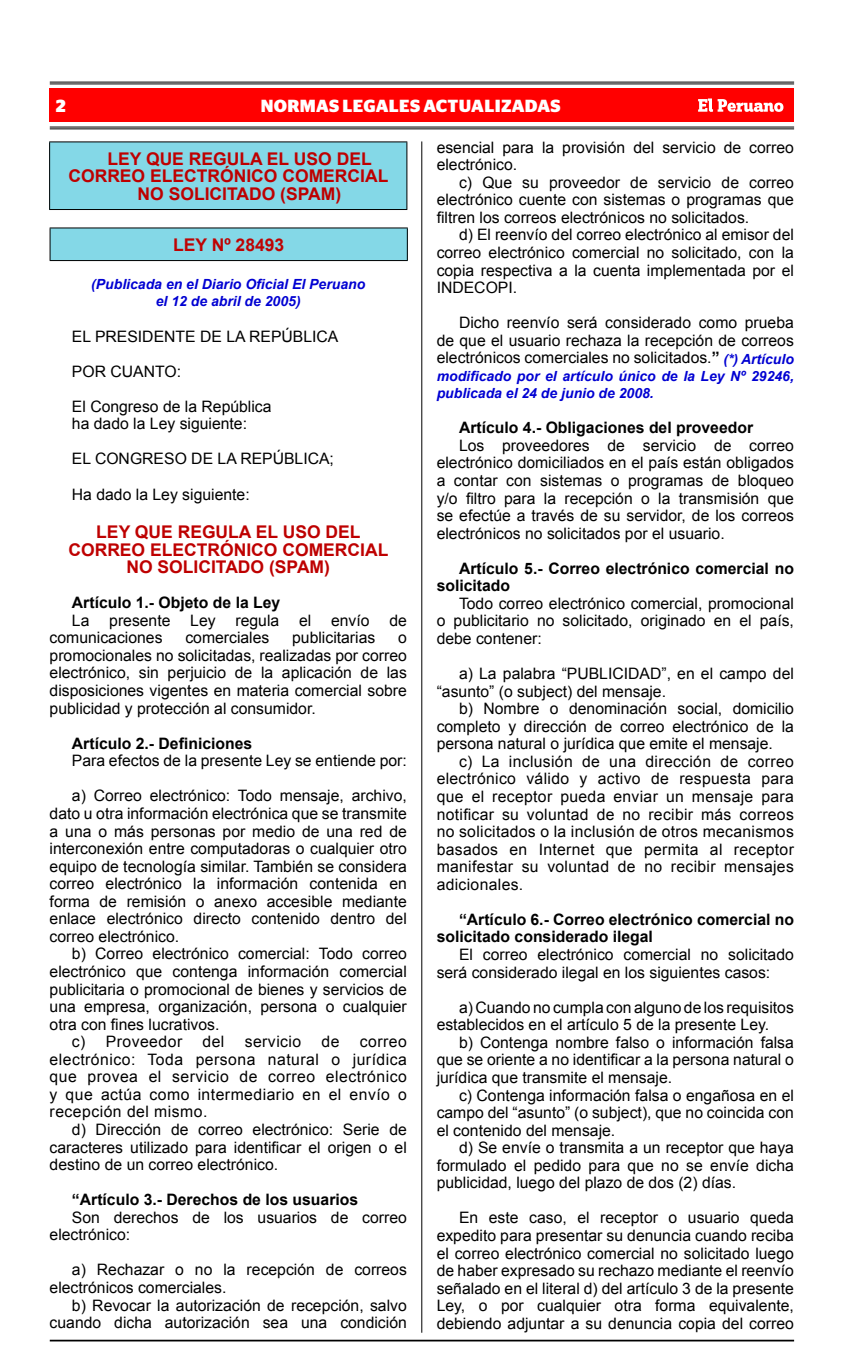
<style>
.page{position:relative;width:856px;height:1365px;background:#fff}
.page>*{position:absolute;margin:0;border:0;box-sizing:border-box;transform-origin:0 0}
.t1{font:700 17.5px "Arial";color:#be0000}
.t2{font:700 17.5px "Stag Sans";letter-spacing:.02em;color:#fff}
.t3{font:700 17.5px "Arial";color:#bf0303}
.t4{font:15.75px/17.5px "Arial";color:#000;text-align:justify}
.t5{font:700 15.75px/17.5px "Arial";color:#000}
.t6{font:15.75px "Arial";letter-spacing:.03em;color:#000}
.t7{font:italic 700 14px/17.5px "Arial";color:#0000d2;text-align:center}
.s1{font-weight:700}
.s2{font-weight:700;font-style:italic;font-size:14px;color:#0000d2}
</style>
<div class="page">
<hr style="left:50px;top:1339px;width:744px;height:2px;background:#000">
<div style="left:50px;top:88px;width:744px;height:34px;background:#f00"></div>
<hr style="left:50px;top:82px;width:744px;height:1px;background:#000">
<hr style="left:50px;top:84px;width:744px;height:1px;background:#000">
<hr style="left:50px;top:127px;width:744px;height:1px;background:#000">
<hr style="left:50px;top:128px;width:744px;height:1px;background:#000">
<svg style="left:698px;top:98px;width:85px;height:14px"></svg>
<hr style="left:421px;top:141px;width:1px;height:1191px;background:#000">
<div style="left:50px;top:142px;width:357px;height:67px;background:#84d8e7"></div>
<hr style="left:49px;top:141px;width:358px;height:1px;background:#000">
<hr style="left:49px;top:142px;width:1px;height:67px;background:#000">
<hr style="left:406px;top:142px;width:1px;height:67px;background:#000">
<hr style="left:49px;top:209px;width:358px;height:1px;background:#000">
<div style="left:50px;top:228px;width:357px;height:32px;background:#84d8e7"></div>
<hr style="left:50px;top:227px;width:358px;height:1px;background:#000">
<hr style="left:50px;top:228px;width:1px;height:32px;background:#000">
<hr style="left:407px;top:228px;width:1px;height:32px;background:#000">
<hr style="left:50px;top:260px;width:358px;height:1px;background:#000">
<p class="t2" style="left:56px;top:96px;width:11px">2</p>
<p class="t2" style="left:261px;top:96px;width:289px">NORMAS LEGALES ACTUALIZADAS</p>
<p class="t1" style="left:107px;top:147px;width:260px">Ley que regula el uso del</p>
<p class="t1" style="left:68px;top:164px;width:316px">correo electrónico comercial</p>
<p class="t1" style="left:138px;top:182px;width:205px">no solicitado (SPAM)</p>
<p class="t3" style="left:173px;top:233px;width:113px">LEY Nº 28493</p>
<p class="t7" style="left:91px;top:276px;width:275px">(Publicada en el Diario Oficial El Peruano el 12 de abril de 2005)</p>
<p class="t4" style="left:72px;top:327px;width:268px">EL PRESIDENTE DE LA REPÚBLICA</p>
<p class="t4" style="left:72px;top:362px;width:111px">POR CUANTO:</p>
<p class="t4" style="left:72px;top:397px;width:201px">El Congreso de la República ha dado la Ley siguiente:</p>
<p class="t4" style="left:72px;top:450px;width:263px">EL CONGRESO DE LA REPÚBLICA;</p>
<p class="t4" style="left:72px;top:485px;width:179px">Ha dado la Ley siguiente:</p>
<p class="t1" style="left:96px;top:520px;width:52px">LEY QUE</p>
<p class="t1" style="left:178px;top:520px;width:13px">REGU</p>
<p class="t1" style="left:228px;top:520px;width:68px">LA EL USO</p>
<p class="t1" style="left:325px;top:520px;width:36px">DE L</p>
<p class="t1" style="left:68px;top:537px;width:14px">CORREO</p>
<p class="t1" style="left:150px;top:537px;width:35px">ELECTRÓNICO</p>
<p class="t1" style="left:282px;top:537px;width:13px">COMERCIA</p>
<p class="t1" style="left:378px;top:537px;width:12px">L</p>
<p class="t1" style="left:126px;top:555px;width:78px">NO SOLICITADO</p>
<p class="t1" style="left:269px;top:555px;width:62px">(SPAM)</p>
<p class="t5" style="left:72px;top:594px;width:210px">Artículo 1.- Objeto de la Ley</p>
<p class="t4" style="left:72px;top:611px;width:19px">La</p>
<p class="t4" style="left:109px;top:611px;width:63px">presente</p>
<p class="t4" style="left:190px;top:611px;width:27px">Ley</p>
<p class="t4" style="left:235px;top:611px;width:45px">regula</p>
<p class="t4" style="left:299px;top:611px;width:14px">el</p>
<p class="t4" style="left:331px;top:611px;width:40px">envío</p>
<p class="t4" style="left:389px;top:611px;width:19px">de</p>
<p class="t4" style="left:50px;top:629px;width:114px">comunicaciones</p>
<p class="t4" style="left:185px;top:629px;width:86px">comerciales</p>
<p class="t4" style="left:292px;top:629px;width:85px">publicitarias</p>
<p class="t4" style="left:437px;top:139px;width:359px">esencial para la provisión del servicio de correo electrónico.</p>
<p class="t4" style="left:437px;top:174px;width:359px;text-indent:22px">c) Que su proveedor de servicio de correo electrónico cuente con sistemas o programas que filtren los correos electrónicos no solicitados.</p>
<p class="t4" style="left:437px;top:226px;width:359px;text-indent:22px">d) El reenvío del correo electrónico al emisor del correo electrónico comercial no solicitado, con la copia respectiva a la cuenta implementada por el INDECOPI.</p>
<p class="t4" style="left:437px;top:314px;width:359px;text-indent:22px">Dicho reenvío será considerado como prueba de que el usuario rechaza la recepción de correos electrónicos comerciales no solicitados.<span class="s1">”</span> <span class="s2">(*) Artículo</span></p>
<p class="t7" style="left:437px;top:368px;width:359px;text-align:left">modificado por el artículo único de la Ley Nº 29246, publicada el 24 de junio de 2008.</p>
<p class="t5" style="left:459px;top:419px;width:296px">Artículo 4.- Obligaciones del proveedor</p>
<p class="t4" style="left:437px;top:436px;width:359px;text-indent:22px">Los proveedores de servicio de correo electrónico domiciliados en el país están obligados a contar con sistemas o programas de bloqueo y/o filtro para la recepción o la transmisión que se efectúe a través de su servidor, de los correos electrónicos no solicitados por el usuario.</p>
<p class="t5" style="left:437px;top:560px;width:359px;text-indent:22px">Artículo 5.- Correo electrónico comercial no solicitado</p>
<p class="t4" style="left:437px;top:594px;width:359px;text-indent:22px">Todo correo electrónico comercial, promocional o publicitario no solicitado, originado en el país, debe contener:</p>
<p class="t4" style="left:437px;top:665px;width:359px;text-indent:22px">a) La palabra “PUBLICIDAD”, en el campo del “asunto” (o subject) del mensaje.</p>
<p class="t4" style="left:437px;top:700px;width:359px;text-indent:22px">b) Nombre o denominación social, domicilio completo y dirección de correo electrónico de la persona natural o jurídica que emite el mensaje.</p>
<p class="t4" style="left:437px;top:752px;width:359px;text-indent:22px">c) La inclusión de una dirección de correo electrónico válido y activo de respuesta para que el receptor pueda enviar un mensaje para notificar su voluntad de no recibir más correos no solicitados o la inclusión de otros mecanismos basados en Internet que permita al receptor manifestar su voluntad de no recibir mensajes adicionales.</p>
<p class="t5" style="left:437px;top:911px;width:359px;text-indent:22px">“Artículo 6.- Correo electrónico comercial no solicitado considerado ilegal</p>
<p class="t4" style="left:437px;top:945px;width:359px;text-indent:22px">El correo electrónico comercial no solicitado será considerado ilegal en los siguientes casos:</p>
<p class="t4" style="left:437px;top:998px;width:359px;text-indent:22px">a) Cuando no cumpla con alguno de los requisitos establecidos en el artículo 5 de la presente Ley.</p>
<p class="t4" style="left:437px;top:1033px;width:359px;text-indent:22px">b) Contenga nombre falso o información falsa que se oriente a no identificar a la persona natural o jurídica que transmite el mensaje.</p>
<p class="t4" style="left:437px;top:1086px;width:359px;text-indent:22px">c) Contenga información falsa o engañosa en el campo del “asunto” (o subject), que no coincida con el contenido del mensaje.</p>
<p class="t4" style="left:437px;top:1138px;width:359px;text-indent:22px">d) Se envíe o transmita a un receptor que haya formulado el pedido para que no se envíe dicha publicidad, luego del plazo de dos (2) días.</p>
<p class="t4" style="left:437px;top:1209px;width:359px;text-indent:22px">En este caso, el receptor o usuario queda expedito para presentar su denuncia cuando reciba el correo electrónico comercial no solicitado luego de haber expresado su rechazo mediante el reenvío señalado en el literal d) del artículo 3 de la presente Ley, o por cualquier otra forma equivalente, debiendo adjuntar a su denuncia copia del correo</p>
<p class="t4" style="left:50px;top:629px;width:359px;text-indent:348px">o promocionales no solicitadas, realizadas por correo electrónico, sin perjuicio de la aplicación de las disposiciones vigentes en materia comercial sobre publicidad y protección al consumidor.</p>
<p class="t5" style="left:72px;top:734px;width:182px">Artículo 2.- Definiciones</p>
<p class="t4" style="left:72px;top:752px;width:336px">Para efectos de la presente Ley se entiende por:</p>
<p class="t4" style="left:50px;top:787px;width:359px;text-indent:22px">a) Correo electrónico: Todo mensaje, archivo, dato u otra información electrónica que se transmite a una o más personas por medio de una red de interconexión entre computadoras o cualquier otro equipo de tecnología similar. También se considera correo electrónico la información contenida en forma de remisión o anexo accesible mediante enlace electrónico directo contenido dentro del correo electrónico.</p>
<p class="t4" style="left:72px;top:945px;width:336px">b) Correo electrónico comercial: Todo correo</p>
<p class="t4" style="left:50px;top:962px;width:359px">electrónico que contenga información comercial</p>
<p class="t4" style="left:50px;top:980px;width:359px">publicitaria o promocional de bienes y servicios de</p>
<p class="t4" style="left:50px;top:997px;width:359px">una empresa, organización, persona o cualquier</p>
<p class="t4" style="left:50px;top:1015px;width:171px">otra con fines lucrativos.</p>
<p class="t6" style="left:72px;top:1031px;width:112px">c) Proveedor</p>
<p class="t4" style="left:202px;top:1032px;width:23px">del</p>
<p class="t6" style="left:245px;top:1031px;width:58px">servicio</p>
<p class="t4" style="left:322px;top:1032px;width:19px">de</p>
<p class="t4" style="left:50px;top:1032px;width:359px;text-indent:310px">correo electrónico: Toda persona natural o jurídica que provea el servicio de correo electrónico y que actúa como intermediario en el envío o recepción del mismo.</p>
<p class="t4" style="left:50px;top:1120px;width:359px;text-indent:22px">d) Dirección de correo electrónico: Serie de caracteres utilizado para identificar el origen o el destino de un correo electrónico.</p>
<p class="t5" style="left:72px;top:1191px;width:288px">“Artículo 3.- Derechos de los usuarios</p>
<p class="t4" style="left:50px;top:1208px;width:359px;text-indent:22px">Son derechos de los usuarios de correo electrónico:</p>
<p class="t4" style="left:50px;top:1261px;width:359px;text-indent:22px">a) Rechazar o no la recepción de correos electrónicos comerciales.</p>
<p class="t4" style="left:50px;top:1296px;width:359px;text-align:right">b) Revocar la autorización de recepción, salvo cuando dicha autorización sea una condición</p>
</div>
